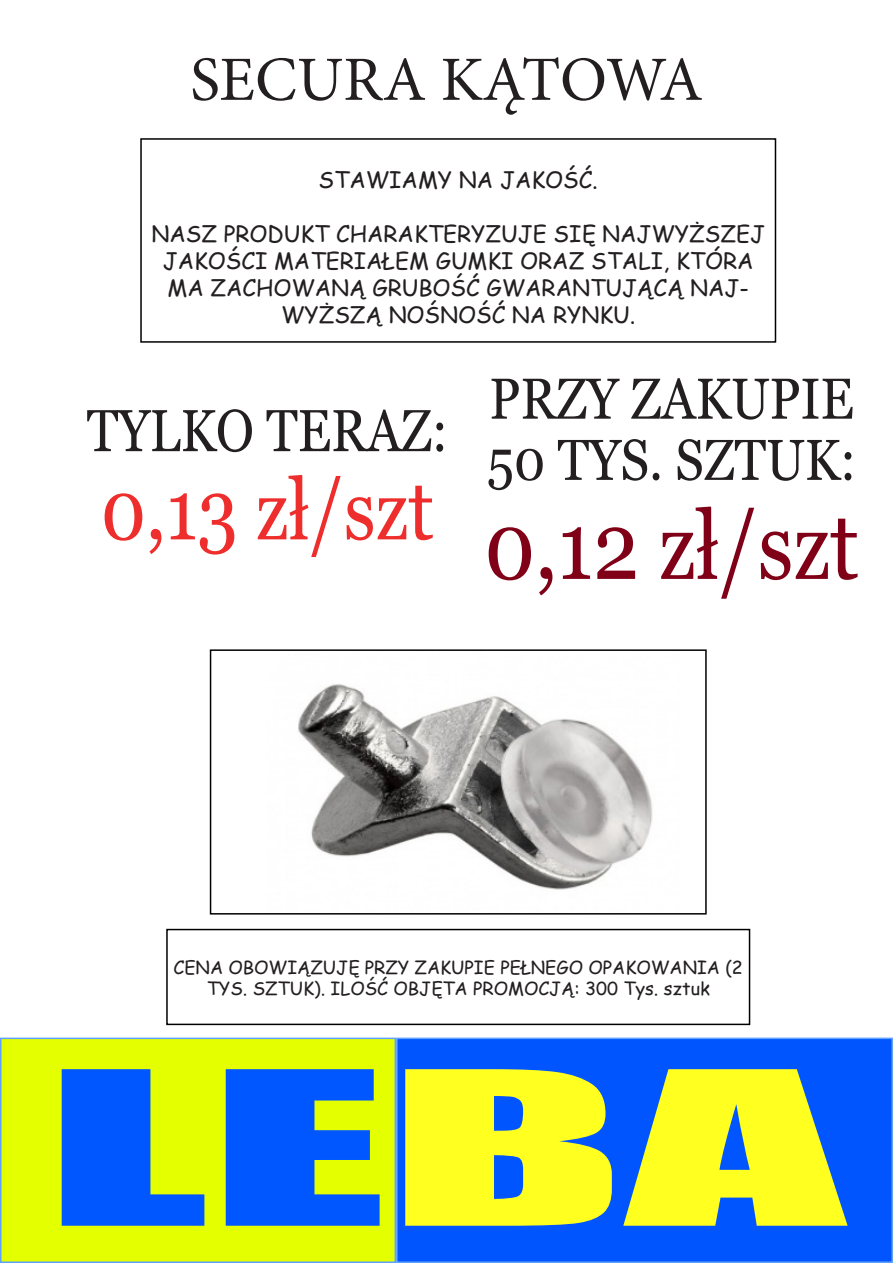
<style>
.page{position:relative;width:893px;height:1263px;background:#fff}
.page>*{position:absolute;margin:0;border:0;box-sizing:border-box;transform-origin:0 0}
.t1{font:198px "Impact";color:#0056ff;scale:2.18 1}
.t2{font:95.7px "Georgia";color:#7f0017;scale:.86 1}
.t3{font:85.2px "Georgia";color:#ee2e2c;scale:.86 1}
.t4{font:63px "Minion Pro";letter-spacing:-.01em;color:#231f20}
.t5{font:59.1px "Georgia";color:#231f20;scale:.86 1}
.t6{font:57.6px/61.2px "Georgia";color:#231f20;scale:.88 1}
.t7{font:22.5px/27px "Comic Sans MS";color:#231f20;text-align:center}
.t8{font:18px/21.6px "Comic Sans MS";color:#231f20;text-align:center}
.s1{color:#ffff20}
</style>
<div class="page">
<div style="left:140px;top:138px;width:636px;height:205px;border:2px solid #000"></div>
<div style="left:166px;top:929px;width:584px;height:96px;border:2px solid #000"></div>
<img style="left:298px;top:684px;width:355px;height:206px">
<div style="left:210px;top:649px;width:497px;height:265px;border:2px solid #000"></div>
<div style="left:397px;top:1038px;width:495px;height:224px;background:#05f"></div>
<div style="left:396px;top:1037px;width:497px;height:226px;border:2px solid #60a1ff"></div>
<div style="left:1px;top:1038px;width:394px;height:224px;background:#e3ff00"></div>
<div style="left:0;top:1037px;width:396px;height:226px;border:2px solid #60a1ff"></div>
<p class="t4" style="left:190px;top:37px;width:514px">SECURA KĄTOWA</p>
<p class="t7" style="left:319px;top:166px;width:281px">STAWIAMY NA JAKOŚĆ.</p>
<p class="t7" style="left:151px;top:220px;width:615px">NASZ PRODUKT CHARAKTERYZUJE SIĘ NAJWYŻSZEJ JAKOŚCI MATERIAŁEM GUMKI ORAZ STALI, KTÓRA MA ZACHOWANĄ GRUBOŚĆ GWARANTUJĄCĄ NAJ-WYŻSZĄ NOŚNOŚĆ NA RYNKU.</p>
<p class="t5" style="left:87px;top:395px;width:421px">TYLKO TERAZ:</p>
<p class="t3" style="left:101px;top:458px;width:388px">0,13 zł/szt</p>
<p class="t6" style="left:487px;top:369px;width:421px">PRZY ZAKUPIE<br>50 TYS. SZTUK:</p>
<p class="t2" style="left:484px;top:488px;width:436px">0,12 zł/szt</p>
<p class="t8" style="left:174px;top:955px;width:571px">CENA OBOWIĄZUJĘ PRZY ZAKUPIE PEŁNEGO OPAKOWANIA (2<br>TYS. SZTUK). ILOŚĆ OBJĘTA PROMOCJĄ: 300 Tys. sztuk</p>
<p class="t1" style="left:44px;top:994px;width:369px">LE<span class="s1">BA</span></p>
</div>
